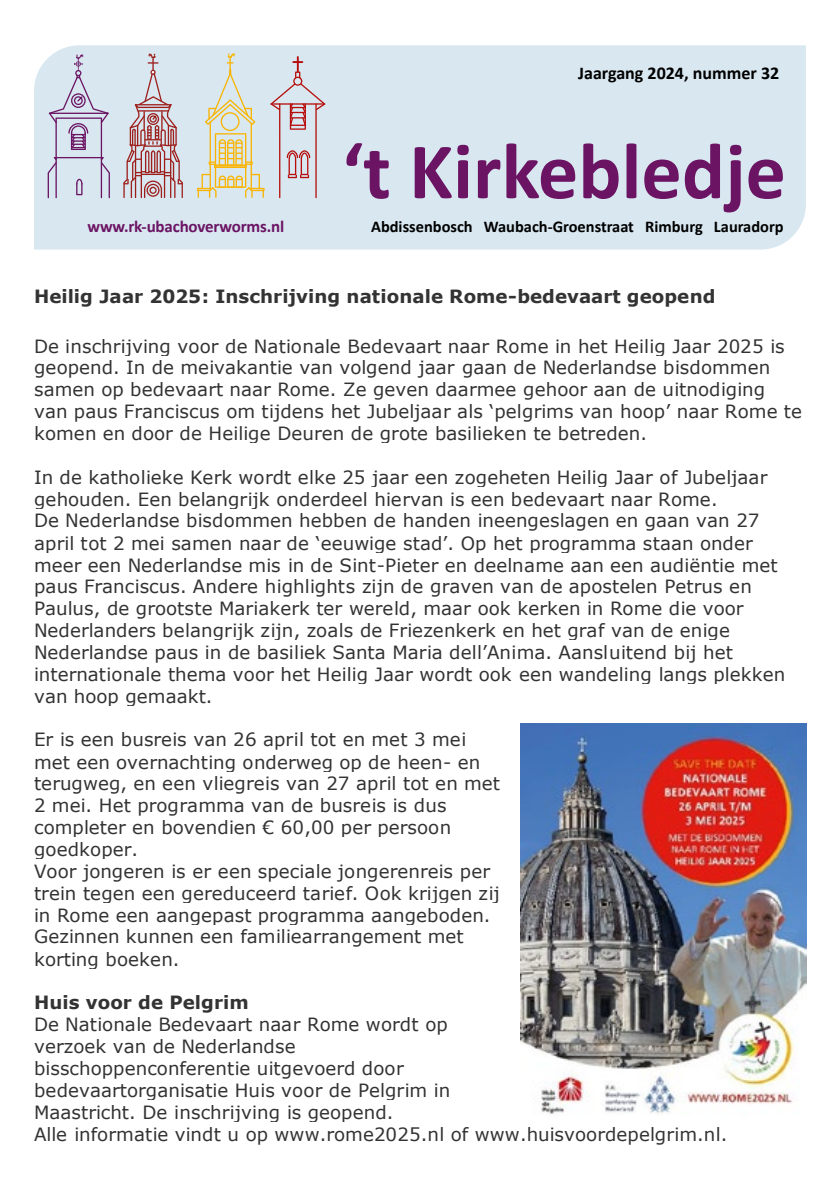
<style>
.page{position:relative;width:840px;height:1191px;background:#fff}
.page>*{position:absolute;margin:0;border:0;box-sizing:border-box;transform-origin:0 0}
.t1{font:700 80.4px "Calibri";color:#6b1463}
.t2{font:18.2px/21.8px "Verdana";letter-spacing:.005em;color:#333}
.t3{font:700 18.2px "Verdana";color:#333}
.t4{font:700 18px "Calibri";color:#000}
.t5{font:700 17px "Calibri";letter-spacing:-.01em;color:#6b1463}
.t6{font:700 16.4px "Calibri";color:#000}
</style>
<div class="page">
<img style="left:520px;top:723px;width:285px;height:391px">
<div style="left:34px;top:45px;width:771px;height:204px;background:#d8e7f0"></div>
<svg style="left:48px;top:54px;width:62px;height:144px;background:#cacddf"></svg>
<svg style="left:123px;top:53px;width:60px;height:145px;background:#cab9bf"></svg>
<svg style="left:197px;top:53px;width:67px;height:145px;background:#dddfcb"></svg>
<svg style="left:270px;top:56px;width:55px;height:142px;background:#d4cdd5"></svg>
<svg style="left:214px;top:164px;width:33px;height:4px"></svg>
<hr style="left:215px;top:166px;width:30px;height:1px;background:#fab400">
<p class="t4" style="left:578px;top:60px;width:202px">Jaargang 2024, nummer 32</p>
<h1 class="t1" style="left:342px;top:114px;width:445px">‘t Kirkebledje</h1>
<p class="t5" style="left:87px;top:215px;width:198px">www.rk-ubachoverworms.nl</p>
<p class="t6" style="left:371px;top:215px;width:414px">Abdissenbosch Waubach-Groenstraat Rimburg Lauradorp</p>
<p class="t3" style="left:34px;top:283px;width:682px">Heilig Jaar 2025: Inschrijving nationale Rome-bedevaart geopend</p>
<p class="t2" style="left:34px;top:335px;width:769px">De inschrijving voor de Nationale Bedevaart naar Rome in het Heilig Jaar 2025 is geopend. In de meivakantie van volgend jaar gaan de Nederlandse bisdommen samen op bedevaart naar Rome. Ze geven daarmee gehoor aan de uitnodiging van paus Franciscus om tijdens het Jubeljaar als ‘pelgrims van hoop’ naar Rome te komen en door de Heilige Deuren de grote basilieken te betreden.</p>
<p class="t2" style="left:34px;top:466px;width:752px">In de katholieke Kerk wordt elke 25 jaar een zogeheten Heilig Jaar of Jubeljaar gehouden. Een belangrijk onderdeel hiervan is een bedevaart naar Rome.<br>De Nederlandse bisdommen hebben de handen ineengeslagen en gaan van 27 april tot 2 mei samen naar de ‘eeuwige stad’. Op het programma staan onder meer een Nederlandse mis in de Sint-Pieter en deelname aan een audiëntie met paus Franciscus. Andere highlights zijn de graven van de apostelen Petrus en Paulus, de grootste Mariakerk ter wereld, maar ook kerken in Rome die voor Nederlanders belangrijk zijn, zoals de Friezenkerk en het graf van de enige Nederlandse paus in de basiliek Santa Maria dell’Anima. Aansluitend bij het internationale thema voor het Heilig Jaar wordt ook een wandeling langs plekken van hoop gemaakt.</p>
<p class="t2" style="left:34px;top:728px;width:467px">Er is een busreis van 26 april tot en met 3 mei met een overnachting onderweg op de heen- en terugweg, en een vliegreis van 27 april tot en met 2 mei. Het programma van de busreis is dus completer en bovendien € 60,00 per persoon goedkoper.<br>Voor jongeren is er een speciale jongerenreis per trein tegen een gereduceerd tarief. Ook krijgen zij in Rome een aangepast programma aangeboden.<br>Gezinnen kunnen een familiearrangement met korting boeken.</p>
<p class="t3" style="left:34px;top:989px;width:216px">Huis voor de Pelgrim</p>
<p class="t2" style="left:34px;top:1013px;width:694px">De Nationale Bedevaart naar Rome wordt op<br>verzoek van de Nederlandse<br>bisschoppenconferentie uitgevoerd door<br>bedevaartorganisatie Huis voor de Pelgrim in<br>Maastricht. De inschrijving is geopend.<br>Alle informatie vindt u op www.rome2025.nl of www.huisvoordepelgrim.nl.</p>
</div>
